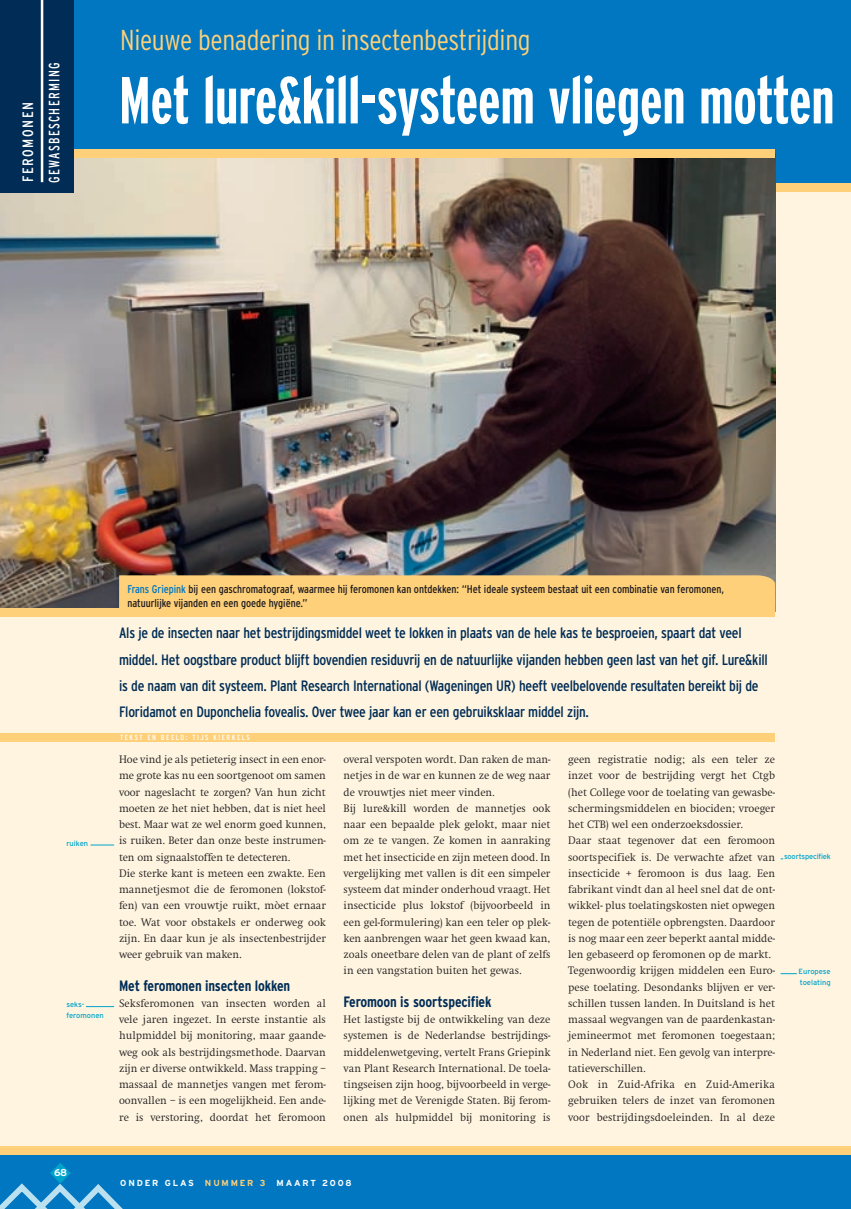
<style>
.page{position:relative;width:851px;height:1209px;background:#fff}
.page>*{position:absolute;margin:0;border:0;box-sizing:border-box;transform-origin:0 0}
.t1{font:700 extra-condensed 66.25px "Interstate";color:#fff}
.t2{font:300 condensed 28.75px "Interstate";letter-spacing:-.015em;color:#fed07a}
.t3{font:condensed 15px/26.2px "Interstate";letter-spacing:-.015em;color:#002c55}
.t4{font:700 condensed 15px "Interstate";letter-spacing:-.01em;color:#002c55}
.t5{font:condensed 15px/26.4px "Interstate";letter-spacing:.1em;color:#fff}
.t6{font:300 11.25px/16.2px "Swift";color:#231f20}
.t7{font:condensed 11.25px/13.8px "Interstate";letter-spacing:-.005em;color:#231f20}
.t8{font:700 10px "Interstate";color:#fff}
.t9{font:700 8.75px "Interstate";letter-spacing:.205em;color:#fff}
.t10{font:700 8.75px "Interstate";letter-spacing:.205em;color:#fed07a}
.t11{font:7.5px/11.2px "Interstate";letter-spacing:-.01em;color:#00a4ca}
.t12{font:condensed 7.5px "Interstate";letter-spacing:.2em;color:#fff}
.s1{color:#0077c0}
</style>
<div class="page">
<div style="left:0;top:183px;width:850px;height:972px;background:#fef4e0"></div>
<div style="left:0;top:0;width:850px;height:190px;background:#0077c0"></div>
<div style="left:0;top:183px;width:850px;height:9px;background:#fed07a"></div>
<div style="left:0;top:1155px;width:850px;height:54px;background:#0077c0"></div>
<svg style="left:0;top:1163px;width:123px;height:46px"></svg>
<div style="left:0;top:733px;width:775px;height:9px;background:#fed07a"></div>
<img style="left:0;top:158px;width:774px;height:450px">
<div style="left:0;top:149px;width:775px;height:9px;background:#fed07a"></div>
<div style="left:0;top:608px;width:775px;height:9px;background:#fed07a"></div>
<div style="left:119px;top:575px;width:656px;height:33px;background:#fed07a"></div>
<div style="left:0;top:0;width:74px;height:192px;background:#002c55"></div>
<hr style="left:41px;top:0;width:2px;height:182px;background:#fff">
<div style="left:0;top:1146px;width:850px;height:9px;background:#fed07a"></div>
<svg style="left:780px;top:973px;width:16px;height:1px"></svg>
<svg style="left:90px;top:844px;width:24px;height:1px"></svg>
<svg style="left:86px;top:1006px;width:28px;height:1px"></svg>
<h3 class="t5" style="left:16px;top:183px;width:122px;rotate:-90deg">FEROMONEN<br>GEWASBESCHERMING</h3>
<h2 class="t2" style="left:120px;top:29px;width:411px">Nieuwe benadering in insectenbestrijding</h2>
<h1 class="t1" style="left:119px;top:76px;width:717px">Met lure&amp;kill-systeem vliegen motten</h1>
<p class="t11" style="left:66px;top:837px;width:23px">ruiken</p>
<p class="t11" style="left:66px;top:999px;width:39px">seks&shy;feromonen</p>
<p class="t7" style="left:127px;top:583px;width:598px"><span class="s1">Frans Griepink</span> bij een gaschromatograaf, waarmee hij feromonen kan ontdekken: “Het ideale systeem bestaat uit een combinatie van feromonen, natuurlijke vijanden en een goede hygiëne.”</p>
<p class="t3" style="left:119px;top:621px;width:650px">Als je de insecten naar het bestrijdingsmiddel weet te lokken in plaats van de hele kas te besproeien, spaart dat veel middel. Het oogstbare product blijft bovendien residuvrij en de natuurlijke vijanden hebben geen last van het gif. Lure&amp;kill is de naam van dit systeem. Plant Research International (Wageningen UR) heeft veelbelovende resultaten bereikt bij de Floridamot en Duponchelia fovealis. Over twee jaar kan er een gebruiksklaar middel zijn.</p>
<p class="t12" style="left:120px;top:734px;width:131px">TEKST EN BEELD: TIJS KIERKELS</p>
<p class="t6" style="left:119px;top:752px;width:208px">Hoe vind je als petieterig insect in een enor&shy;me grote kas nu een soortgenoot om samen voor nageslacht te zorgen? Van hun zicht moeten ze het niet hebben, dat is niet heel best. Maar wat ze wel enorm goed kunnen, is ruiken. Beter dan onze beste instrumen&shy;ten om signaalstoffen te detecteren.<br>Die sterke kant is meteen een zwakte. Een mannetjesmot die de feromonen (lokstof&shy;fen) van een vrouwtje ruikt, mòet ernaar toe. Wat voor obstakels er onderweg ook zijn. En daar kun je als insectenbestrijder weer gebruik van maken.</p>
<h3 class="t4" style="left:119px;top:979px;width:173px">Met feromonen insecten lokken</h3>
<p class="t6" style="left:119px;top:996px;width:208px;text-align:justify">Seksferomonen van insecten worden al vele jaren ingezet. In eerste instantie als hulpmiddel bij monitoring, maar gaande&shy;weg ook als bestrijdingsmethode. Daarvan zijn er diverse ontwikkeld. Mass trapping – massaal de mannetjes vangen met ferom&shy;oonvallen – is een mogelijkheid. Een ande&shy;re is verstoring, doordat het feromoon</p>
<p class="t6" style="left:343px;top:752px;width:208px">overal verspoten wordt. Dan raken de man&shy;netjes in de war en kunnen ze de weg naar de vrouwtjes niet meer vinden.<br>Bij lure&amp;kill worden de mannetjes ook naar een bepaalde plek gelokt, maar niet om ze te vangen. Ze komen in aanraking met het insecticide en zijn meteen dood. In vergelijking met vallen is dit een simpeler systeem dat minder onderhoud vraagt. Het insecticide plus lokstof (bijvoorbeeld in een gel-formulering) kan een teler op plek&shy;ken aanbrengen waar het geen kwaad kan, zoals oneetbare delen van de plant of zelfs in een vangstation buiten het gewas.</p>
<h3 class="t4" style="left:343px;top:995px;width:149px">Feromoon is soortspecifiek</h3>
<p class="t6" style="left:343px;top:1012px;width:208px;text-align:justify">Het lastigste bij de ontwikkeling van deze systemen is de Nederlandse bestrijdings&shy;middelenwetgeving, vertelt Frans Griepink van Plant Research International. De toela&shy;tingseisen zijn hoog, bijvoorbeeld in verge&shy;lijking met de Verenigde Staten. Bij ferom&shy;onen als hulpmiddel bij monitoring is</p>
<p class="t6" style="left:568px;top:752px;width:208px">geen registratie nodig; als een teler ze inzet voor de bestrijding vergt het Ctgb (het College voor de toelating van gewasbe&shy;schermingsmiddelen en biociden; vroeger het CTB) wel een onderzoeksdossier.<br>Daar staat tegenover dat een feromoon soortspecifiek is. De verwachte afzet van insecticide + feromoon is dus laag. Een fabrikant vindt dan al heel snel dat de ont&shy;wikkel- plus toelatingskosten niet opwegen tegen de potentiële opbrengsten. Daardoor is nog maar een zeer beperkt aantal midde&shy;len gebaseerd op feromonen op de markt.<br>Tegenwoordig krijgen middelen een Euro&shy;pese toelating. Desondanks blijven er ver&shy;schillen tussen landen. In Duitsland is het massaal wegvangen van de paardenkastan&shy;jemineermot met feromonen toegestaan; in Nederland niet. Een gevolg van interpre&shy;tatieverschillen.<br>Ook in Zuid-Afrika en Zuid-Amerika gebruiken telers de inzet van feromonen voor bestrijdingsdoeleinden. In al deze</p>
<p class="t11" style="left:784px;top:851px;width:48px">soortspecifiek</p>
<p class="t11" style="left:798px;top:966px;width:34px">Europese toelating</p>
<p class="t8" style="left:54px;top:1169px;width:15px">68</p>
<p class="t9" style="left:120px;top:1179px;width:75px">ONDER GLAS</p>
<p class="t10" style="left:205px;top:1179px;width:62px">NUMMER 3</p>
<p class="t9" style="left:276px;top:1179px;width:77px">MAART 2008</p>
</div>
